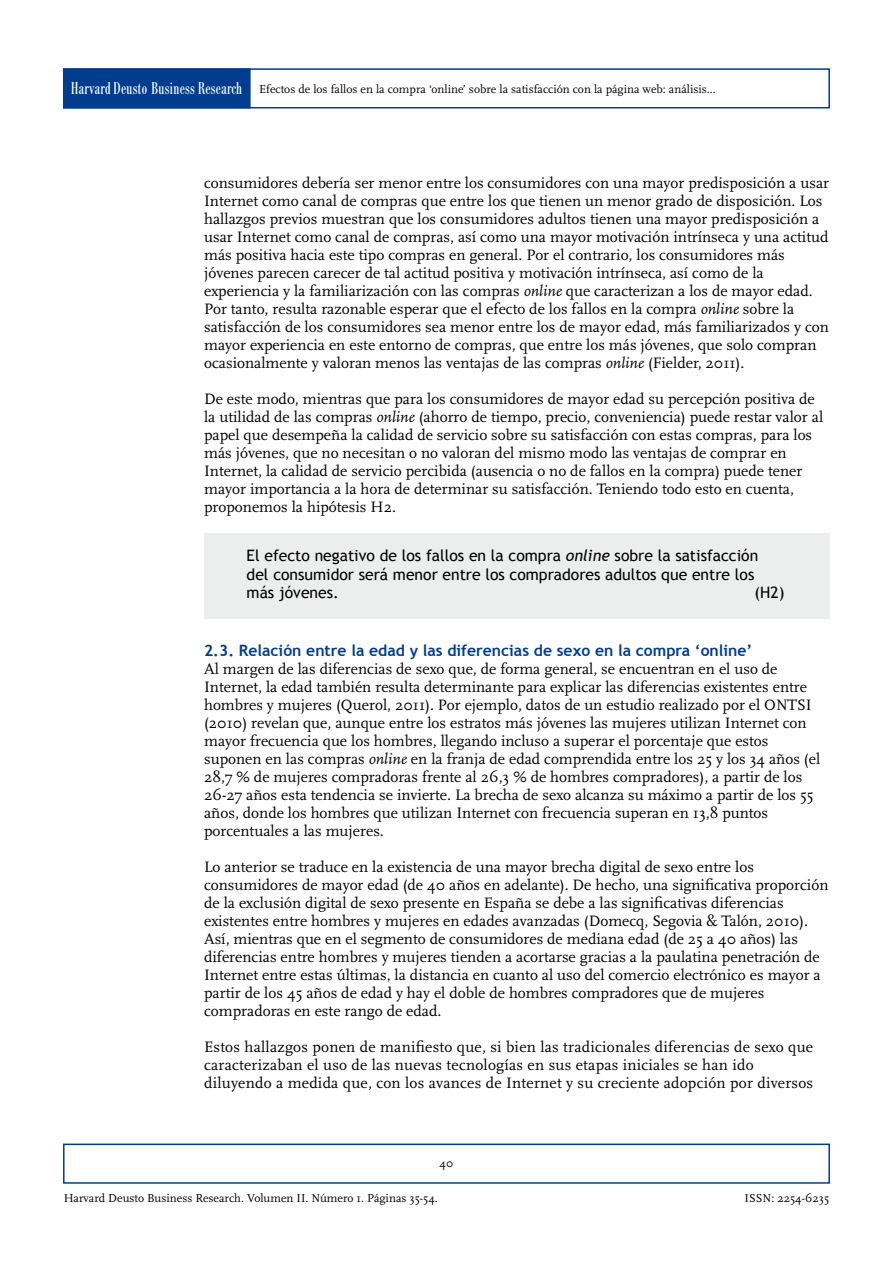
<style>
.page{position:relative;width:893px;height:1263px;background:#fff}
.page>*{position:absolute;margin:0;border:0;box-sizing:border-box;transform-origin:0 0}
.t1{font:15.75px/18px "Scala";color:#000}
.t2{font:15.75px/18px "Trebuchet MS";color:#000}
.t3{font:700 15.75px "Trebuchet MS";color:#003d8f}
.t4{font:12px "Scala";color:#000}
.s1{font-family:"Bodoni BE";font-stretch:condensed;font-size:16.8px;color:#fff}
.s2{font-style:italic}
</style>
<div class="page">
<div style="left:63px;top:68px;width:767px;height:40px;border:2px solid #003d8f"></div>
<div style="left:63px;top:1143px;width:767px;height:41px;border:2px solid #003d8f"></div>
<div style="left:63px;top:68px;width:188px;height:40px;background:#003d8f;border:2px solid #003d8f"></div>
<div style="left:204px;top:533px;width:625px;height:86px;background:#eceded"></div>
<p class="t4" style="left:71px;top:82px;width:646px"><span class="s1">Harvard Deusto Business Research</span> Efectos de los fallos en la compra ‘online’ sobre la satisfacción con la página web: análisis...</p>
<p class="t1" style="left:204px;top:174px;width:627px">consumidores debería ser menor entre los consumidores con una mayor predisposición a usar Internet como canal de compras que entre los que tienen un menor grado de disposición. Los hallazgos previos muestran que los consumidores adultos tienen una mayor predisposición a usar Internet como canal de compras, así como una mayor motivación intrínseca y una actitud más positiva hacia este tipo compras en general. Por el contrario, los consumidores más jóvenes parecen carecer de tal actitud positiva y motivación intrínseca, así como de la experiencia y la familiarización con las compras <span class="s2">online</span> que caracterizan a los de mayor edad.<br>Por tanto, resulta razonable esperar que el efecto de los fallos en la compra <span class="s2">online</span> sobre la satisfacción de los consumidores sea menor entre los de mayor edad, más familiarizados y con mayor experiencia en este entorno de compras, que entre los más jóvenes, que solo compran ocasionalmente y valoran menos las ventajas de las compras <span class="s2">online</span> (Fielder, 2011).</p>
<p class="t1" style="left:204px;top:390px;width:621px">De este modo, mientras que para los consumidores de mayor edad su percepción positiva de la utilidad de las compras <span class="s2">online</span> (ahorro de tiempo, precio, conveniencia) puede restar valor al papel que desempeña la calidad de servicio sobre su satisfacción con estas compras, para los más jóvenes, que no necesitan o no valoran del mismo modo las ventajas de comprar en Internet, la calidad de servicio percibida (ausencia o no de fallos en la compra) puede tener mayor importancia a la hora de determinar su satisfacción. Teniendo todo esto en cuenta, proponemos la hipótesis H2.</p>
<p class="t2" style="left:247px;top:547px;width:513px">El efecto negativo de los fallos en la compra <span class="s2">online</span> sobre la satisfacción del consumidor será menor entre los compradores adultos que entre los más jóvenes.</p>
<p class="t2" style="left:754px;top:583px;width:32px">(H2)</p>
<p class="t3" style="left:204px;top:640px;width:550px">2.3. Relación entre la edad y las diferencias de sexo en la compra ‘online’</p>
<p class="t1" style="left:204px;top:660px;width:618px">Al margen de las diferencias de sexo que, de forma general, se encuentran en el uso de Internet, la edad también resulta determinante para explicar las diferencias existentes entre hombres y mujeres (Querol, 2011). Por ejemplo, datos de un estudio realizado por el ONTSI (2010) revelan que, aunque entre los estratos más jóvenes las mujeres utilizan Internet con mayor frecuencia que los hombres, llegando incluso a superar el porcentaje que estos suponen en las compras <span class="s2">online</span> en la franja de edad comprendida entre los 25 y los 34 años (el 28,7 % de mujeres compradoras frente al 26,3 % de hombres compradores), a partir de los 26-27 años esta tendencia se invierte. La brecha de sexo alcanza su máximo a partir de los 55 años, donde los hombres que utilizan Internet con frecuencia superan en 13,8 puntos porcentuales a las mujeres.</p>
<p class="t1" style="left:204px;top:858px;width:626px">Lo anterior se traduce en la existencia de una mayor brecha digital de sexo entre los consumidores de mayor edad (de 40 años en adelante). De hecho, una significativa proporción de la exclusión digital de sexo presente en España se debe a las significativas diferencias existentes entre hombres y mujeres en edades avanzadas (Domecq, Segovia &amp; Talón, 2010).<br>Así, mientras que en el segmento de consumidores de mediana edad (de 25 a 40 años) las diferencias entre hombres y mujeres tienden a acortarse gracias a la paulatina penetración de Internet entre estas últimas, la distancia en cuanto al uso del comercio electrónico es mayor a partir de los 45 años de edad y hay el doble de hombres compradores que de mujeres compradoras en este rango de edad.</p>
<p class="t1" style="left:204px;top:1038px;width:611px">Estos hallazgos ponen de manifiesto que, si bien las tradicionales diferencias de sexo que caracterizaban el uso de las nuevas tecnologías en sus etapas iniciales se han ido diluyendo a medida que, con los avances de Internet y su creciente adopción por diversos</p>
<p class="t4" style="left:440px;top:1156px;width:15px">40</p>
<p class="t4" style="left:64px;top:1192px;width:376px">Harvard Deusto Business Research. Volumen II. Número 1. Páginas 35-54.</p>
<p class="t4" style="left:745px;top:1192px;width:86px">ISSN: 2254-6235</p>
</div>
